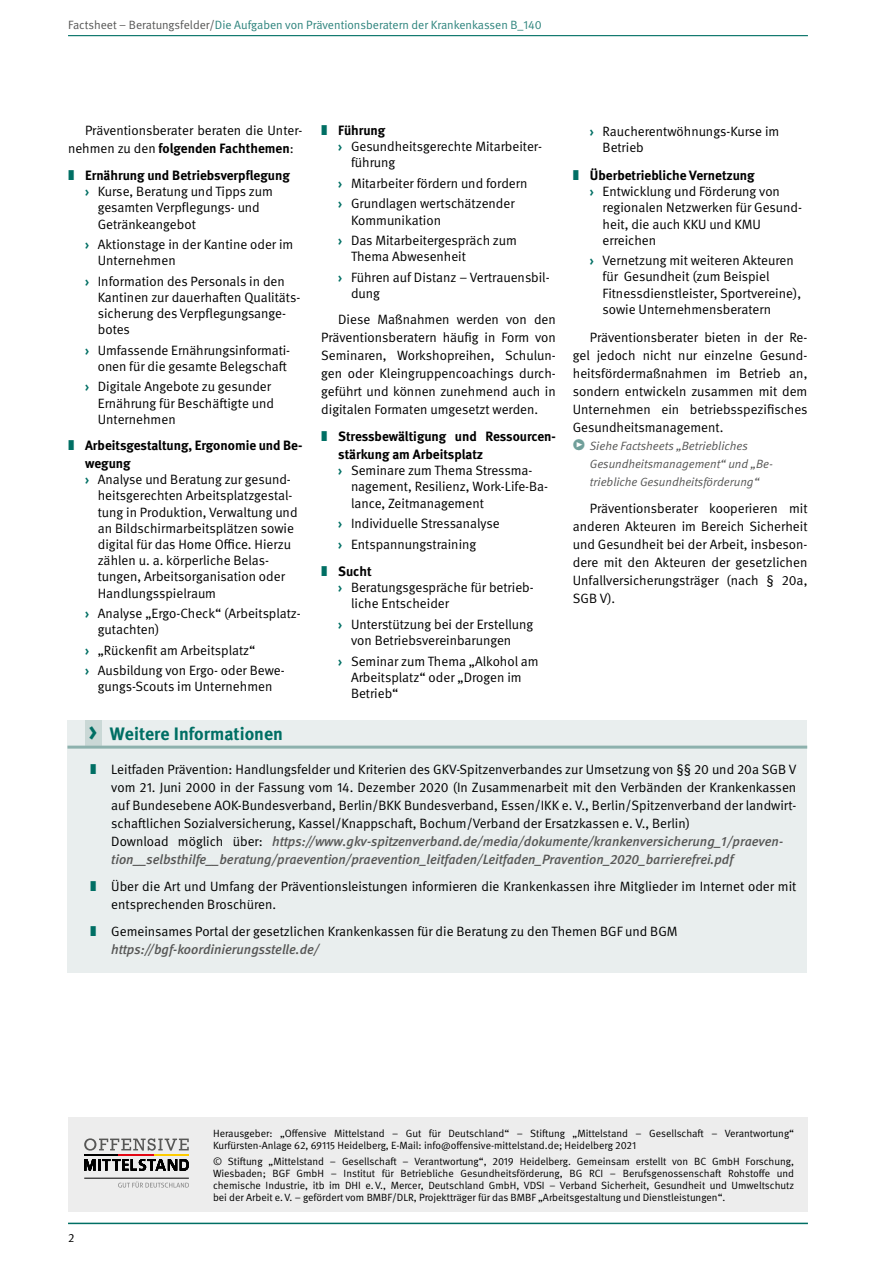
<style>
.page{position:relative;width:893px;height:1263px;background:#fff}
.page>*{position:absolute;margin:0;border:0;box-sizing:border-box;transform-origin:0 0}
.t1{font:700 18px "DGUV Meta";color:#006f64}
.L_B{font:13.5px/16.2px "DGUV Meta";color:#000}
.L_Bullets_Themenkast{font:13.5px/18px "DGUV Meta";color:#000;text-align:justify}
.P_Fließtext_Einzug_L{font:13.5px/18px "DGUV Meta";color:#000;text-align:justify}
.P_Infokasten_Fließte{font:italic 500 13.5px/18px "DGUV Meta";color:#575756}
.P_Fließtext_Abstand1{font:13.5px/18px "DGUV Meta";color:#000;text-align:justify}
.L_Bullets_Fließtext{font:700 13.5px/18px "DGUV Meta";color:#000}
.L_B___Ab1{font:13.5px/16.2px "DGUV Meta";color:#000}
.B_Fließtext_Pfeil_Ab{font:italic 12px/18px "DGUV Meta";color:#575756}
.P_Paginierung_Head_l{font:12px "DGUV Meta";color:#2e847d}
.t2{font:12px "DGUV Meta";color:#000}
.t3{font:10.5px/12px "DGUV Meta";color:#000}
.s1{color:#575756}
.s2{font-weight:700}
.s3{font-weight:700;color:#006f64}
.s4{font-size:28.5px}
.s5{font-weight:400;font-style:normal;color:#000}
</style>
<div class="page">
<hr style="left:68px;top:35px;width:740px;height:1px;background:#006f64">
<hr style="left:68px;top:1223px;width:740px;height:1px;background:#006f64">
<div style="left:68px;top:1117px;width:740px;height:95px;background:#ededed"></div>
<hr style="left:84px;top:1154px;width:35px;height:1px;background:#000">
<hr style="left:119px;top:1154px;width:35px;height:1px;background:#e30613">
<hr style="left:154px;top:1154px;width:35px;height:1px;background:#fc0">
<hr style="left:84px;top:1178px;width:105px;height:1px;background:#000">
<svg style="left:84px;top:1138px;width:105px;height:13px"></svg>
<svg style="left:84px;top:1159px;width:105px;height:12px"></svg>
<svg style="left:118px;top:1181px;width:71px;height:6px"></svg>
<div style="left:67px;top:720px;width:740px;height:252px;background:#e9eeee"></div>
<hr style="left:67px;top:746px;width:740px;height:3px;background:#76a29d">
<div style="left:86px;top:720px;width:16px;height:26px;background:#cad8d6"></div>
<p class="P_Paginierung_Head_l" style="left:68px;top:18px;width:475px"><span class="s1">Factsheet – Beratungsfelder/</span>Die Aufgaben von Präventionsberatern der Krankenkassen B_140</p>
<p class="P_Fließtext_Einzug_L" style="left:68px;top:122px;width:236px;text-indent:17px">Präventionsberater beraten die Unter&shy;nehmen zu den <span class="s2">folgenden Fachthemen</span>:</p>
<p class="L_Bullets_Fließtext" style="left:85px;top:167px;width:206px">Ernährung und Betriebsverpflegung</p>
<p class="L_B" style="left:98px;top:184px;width:177px;text-indent:-13px"><span class="s3">›</span> Kurse, Beratung und Tipps zum gesamten Verpflegungs- und<br>Getränkeangebot</p>
<p class="L_B" style="left:98px;top:237px;width:197px;text-indent:-13px"><span class="s3">›</span> Aktionstage in der Kantine oder im<br>Unternehmen</p>
<p class="L_B" style="left:98px;top:273px;width:204px;text-indent:-13px"><span class="s3">›</span> Information des Personals in den<br>Kantinen zur dauerhaften Qualitäts&shy;sicherung des Verpflegungsange&shy;botes</p>
<p class="L_B" style="left:85px;top:342px;width:207px;text-align:right"><span class="s3">›</span> Umfassende Ernährungsinformati&shy;onen für die gesamte Belegschaft</p>
<p class="L_B" style="left:98px;top:379px;width:178px;text-indent:-13px"><span class="s3">›</span> Digitale Angebote zu gesunder<br>Ernährung für Beschäftigte und<br>Unternehmen</p>
<p class="L_Bullets_Fließtext" style="left:85px;top:437px;width:219px">Arbeitsgestaltung, Ergonomie und Be&shy;wegung</p>
<p class="L_B" style="left:98px;top:472px;width:201px;text-indent:-13px"><span class="s3">›</span> Analyse und Beratung zur gesund&shy;heitsgerechten Arbeitsplatzgestal&shy;tung in Produktion, Verwaltung und an Bildschirmarbeitsplätzen sowie digital für das Home Office. Hierzu zählen u. a. körperliche Belas&shy;tungen, Arbeitsorganisation oder Handlungsspielraum</p>
<p class="L_B" style="left:98px;top:606px;width:205px;text-indent:-13px"><span class="s3">›</span> Analyse „Ergo-Check“ (Arbeitsplatz&shy;gutachten)</p>
<p class="L_B" style="left:85px;top:642px;width:172px"><span class="s3">›</span> „Rückenfit am Arbeitsplatz“</p>
<p class="L_B" style="left:85px;top:663px;width:201px;text-align:center"><span class="s3">›</span> Ausbildung von Ergo- oder Bewe&shy;gungs-Scouts im Unternehmen</p>
<h1 class="t1" style="left:89px;top:723px;width:196px"><span class="s4">›</span> Weitere Informationen</h1>
<p class="L_Bullets_Fließtext" style="left:338px;top:122px;width:49px">Führung</p>
<p class="L_B" style="left:351px;top:139px;width:192px;text-indent:-13px"><span class="s3">›</span> Gesundheitsgerechte Mitarbeiter&shy;führung</p>
<p class="L_B" style="left:338px;top:175px;width:191px"><span class="s3">›</span> Mitarbeiter fördern und fordern</p>
<p class="L_B" style="left:351px;top:196px;width:165px;text-indent:-13px"><span class="s3">›</span> Grundlagen wertschätzender<br>Kommunikation</p>
<h1 class="L_B___Ab1" style="left:351px;top:233px;width:167px;text-indent:-13px"><span class="s3">›</span> Das Mitarbeitergespräch zum<br>Thema Abwesenheit</h1>
<h1 class="L_B___Ab1" style="left:351px;top:269px;width:200px;text-indent:-13px"><span class="s3">›</span> Führen auf Distanz – Vertrauensbil&shy;dung</h1>
<p class="P_Fließtext_Abstand1" style="left:321px;top:311px;width:236px;text-indent:17px">Diese Maßnahmen werden von den Präventionsberatern häufig in Form von Seminaren, Workshopreihen, Schulun&shy;gen oder Kleingruppencoachings durch&shy;geführt und können zunehmend auch in digitalen Formaten umgesetzt werden.</p>
<p class="L_Bullets_Fließtext" style="left:338px;top:428px;width:219px">Stressbewältigung und Ressourcen&shy;stärkung am Arbeitsplatz</p>
<p class="L_B" style="left:351px;top:463px;width:199px;text-indent:-13px"><span class="s3">›</span> Seminare zum Thema Stressma&shy;nagement, Resilienz, Work-Life-Ba&shy;lance, Zeitmanagement</p>
<p class="L_B" style="left:338px;top:516px;width:163px"><span class="s3">›</span> Individuelle Stressanalyse</p>
<p class="L_B" style="left:338px;top:536px;width:140px"><span class="s3">›</span> Entspannungstraining</p>
<p class="L_Bullets_Fließtext" style="left:338px;top:563px;width:35px">Sucht</p>
<p class="L_B" style="left:351px;top:580px;width:184px;text-indent:-13px"><span class="s3">›</span> Beratungsgespräche für betrieb&shy;liche Entscheider</p>
<p class="L_B" style="left:351px;top:616px;width:184px;text-indent:-13px"><span class="s3">›</span> Unterstützung bei der Erstellung von Betriebsvereinbarungen</p>
<p class="L_B" style="left:351px;top:653px;width:189px;text-indent:-13px"><span class="s3">›</span> Seminar zum Thema „Alkohol am<br>Arbeitsplatz“ oder „Drogen im<br>Betrieb“</p>
<p class="L_B" style="left:603px;top:124px;width:178px;text-indent:-13px"><span class="s3">›</span> Raucherentwöhnungs-Kurse im<br>Betrieb</p>
<p class="L_Bullets_Fließtext" style="left:590px;top:167px;width:166px">Überbetriebliche Vernetzung</p>
<p class="L_B" style="left:603px;top:184px;width:201px;text-indent:-13px"><span class="s3">›</span> Entwicklung und Förderung von regionalen Netzwerken für Gesund&shy;heit, die auch KKU und KMU erreichen</p>
<p class="L_B" style="left:603px;top:253px;width:200px;text-indent:-13px"><span class="s3">›</span> Vernetzung mit weiteren Akteuren für Gesundheit (zum Beispiel Fitnessdienstleister, Sportvereine), sowie Unternehmensberatern</p>
<p class="P_Fließtext_Einzug_L" style="left:573px;top:329px;width:236px;text-indent:17px">Präventionsberater bieten in der Re&shy;gel jedoch nicht nur einzelne Gesund&shy;heitsfördermaßnahmen im Betrieb an, sondern entwickeln zusammen mit dem Unternehmen ein betriebsspezifisches Gesundheitsmanagement.</p>
<h1 class="B_Fließtext_Pfeil_Ab" style="left:590px;top:437px;width:185px">Siehe Factsheets „Betriebliches<br>Gesundheitsmanagement“ und „Be&shy;triebliche Gesundheitsförderung“</h1>
<p class="P_Fließtext_Einzug_L" style="left:573px;top:500px;width:236px;text-indent:17px">Präventionsberater kooperieren mit anderen Akteuren im Bereich Sicherheit und Gesundheit bei der Arbeit, insbeson&shy;dere mit den Akteuren der gesetzlichen Unfallversicherungsträger (nach § 20a, SGB V).</p>
<p class="L_Bullets_Themenkast" style="left:111px;top:761px;width:687px">Leitfaden Prävention: Handlungsfelder und Kriterien des GKV-Spitzenverbandes zur Umsetzung von §§ 20 und 20a SGB V vom 21. Juni 2000 in der Fassung vom 14. Dezember 2020 (In Zusammenarbeit mit den Verbänden der Krankenkassen auf Bundesebene AOK-Bundesverband, Berlin/BKK Bundesverband, Essen/IKK e. V., Berlin/Spitzenverband der landwirt&shy;schaftlichen Sozialversicherung, Kassel/Knappschaft, Bochum/Verband der Ersatzkassen e. V., Berlin)</p>
<h1 class="P_Infokasten_Fließte" style="left:111px;top:833px;width:674px"><span class="s5">Download möglich über:</span> https://www.gkv-spitzenverband.de/media/dokumente/krankenversicherung_1/praeven&shy;tion__selbsthilfe__beratung/praevention/praevention_leitfaden/Leitfaden_Pravention_2020_barrierefrei.pdf</h1>
<p class="L_Bullets_Themenkast" style="left:111px;top:878px;width:687px">Über die Art und Umfang der Präventionsleistungen informieren die Krankenkassen ihre Mitglieder im Internet oder mit entsprechenden Broschüren.</p>
<p class="L_Bullets_Themenkast" style="left:111px;top:923px;width:568px">Gemeinsames Portal der gesetzlichen Krankenkassen für die Beratung zu den Themen BGF und BGM</p>
<h1 class="P_Infokasten_Fließte" style="left:111px;top:941px;width:210px">https://bgf-koordinierungsstelle.de/</h1>
<p class="t2" style="left:68px;top:1231px;width:8px">2</p>
<p class="t3" style="left:213px;top:1127px;width:583px">Herausgeber: „Offensive Mittelstand – Gut für Deutschland“ – Stiftung „Mittelstand – Gesellschaft – Verantwortung“<br>Kurfürsten-Anlage 62, 69115 Heidelberg, E-Mail: info@offensive-mittelstand.de; Heidelberg 2021</p>
<p class="t3" style="left:213px;top:1155px;width:583px;text-align:justify">© Stiftung „Mittelstand – Gesellschaft – Verantwortung“, 2019 Heidelberg. Gemeinsam erstellt von BC GmbH Forschung, Wiesbaden; BGF GmbH – Institut für Betriebliche Gesundheitsförderung, BG RCI – Berufsgenossenschaft Rohstoffe und chemische Industrie, itb im DHI e. V., Mercer, Deutschland GmbH, VDSI – Verband Sicherheit, Gesundheit und Umweltschutz bei der Arbeit e. V. – gefördert vom BMBF/DLR, Projektträger für das BMBF „Arbeitsgestaltung und Dienstleistungen“.</p>
</div>
